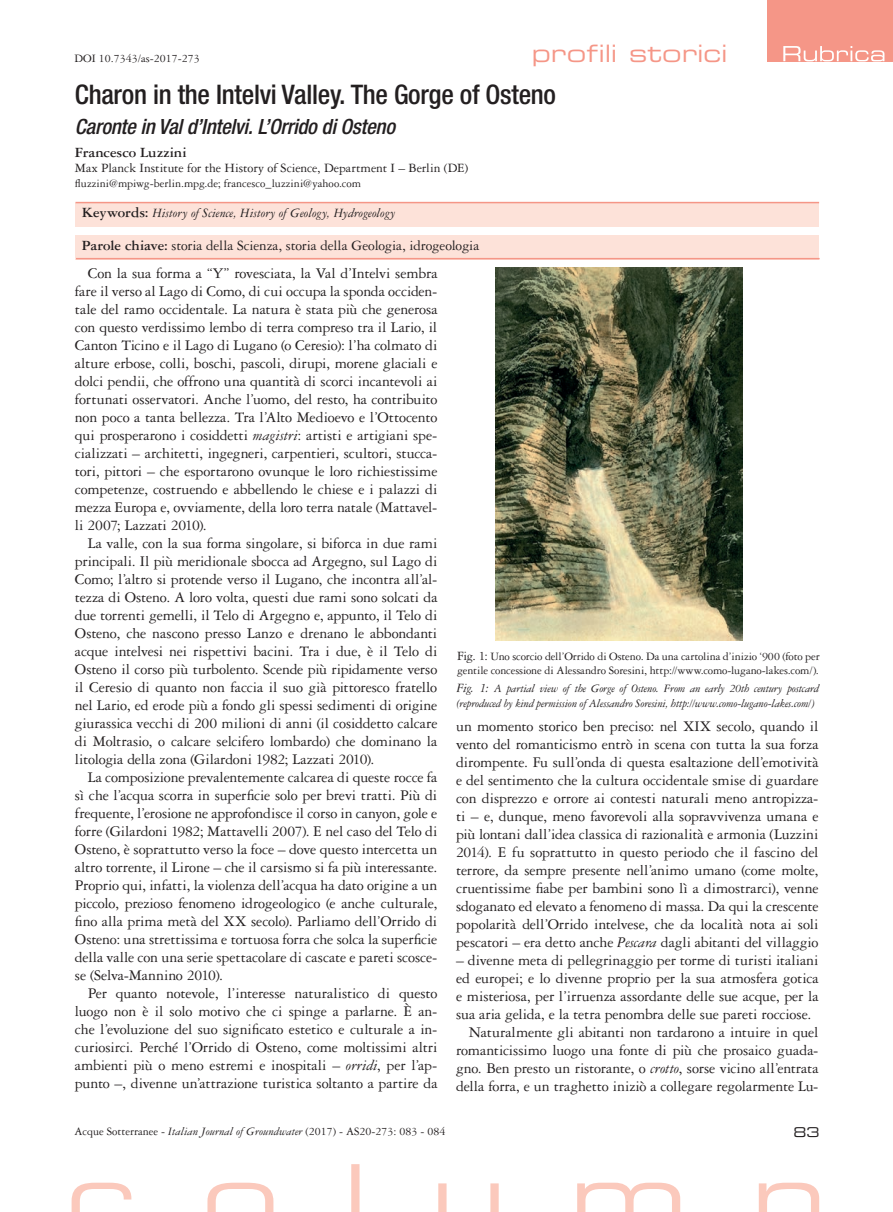
<style>
.page{position:relative;width:893px;height:1212px;background:#fff}
.page>*{position:absolute;margin:0;border:0;box-sizing:border-box;transform-origin:0 0}
.t1{font:500 condensed 27px "Helvetica Neue LT Std";letter-spacing:-.01em;color:#231f20}
.t2{font:24px "Eurostile LT Std Ex 2";color:#f59687}
.t3{font:italic 500 condensed 21px "Helvetica Neue LT Std";letter-spacing:-.015em;color:#231f20}
.t4{font:15.75px/18px "Garamond 3 LT Std";letter-spacing:-.005em;color:#231f20;text-align:justify}
.t5{font:15px "Garamond 3 LT Std";letter-spacing:-.01em;color:#231f20}
.t6{font:700 15px "Garamond 3 LT Std";letter-spacing:-.01em;color:#231f20}
.t7{font:13.5px "Garamond 3 LT Std";letter-spacing:-.005em;color:#231f20}
.t8{font:italic 13.5px "Garamond 3 LT Std";color:#231f20}
.t9{font:13.5px "Eurostile LT Std Ex 2";color:#231f20}
.t10{font:12px/14.4px "Garamond 3 LT Std";letter-spacing:-.005em;color:#231f20}
.t11{font:italic 12px/14.4px "Garamond 3 LT Std";letter-spacing:-.015em;color:#231f20}
.s1{font-weight:700;font-style:normal;font-size:15px}
.s2{font-weight:700}
.s3{font-style:italic}
.s4{font-size:13.5px}
</style>
<div class="page">
<svg style="left:72px;top:1164px;width:747px;height:48px"></svg>
<img style="left:496px;top:268px;width:246px;height:373px">
<div style="left:767px;top:0;width:126px;height:62px;background:#f59687"></div>
<svg style="left:783px;top:46px;width:101px;height:15px"></svg>
<div style="left:75px;top:235px;width:744px;height:24px;background:#fde2d9"></div>
<div style="left:75px;top:203px;width:744px;height:23px;background:#fde2d9"></div>
<hr style="left:75px;top:202px;width:744px;height:1px;background:#f59687">
<hr style="left:76px;top:258px;width:744px;height:1px;background:#f59687">
<p class="t10" style="left:74px;top:51px;width:127px">DOI 10.7343/as-2017-273</p>
<h2 class="t2" style="left:532px;top:37px;width:197px">profili storici</h2>
<h1 class="t1" style="left:75px;top:79px;width:483px">Charon in the Intelvi Valley. The Gorge of Osteno</h1>
<h3 class="t3" style="left:75px;top:114px;width:322px">Caronte in Val d’Intelvi. L’Orrido di Osteno</h3>
<p class="t6" style="left:75px;top:144px;width:113px">Francesco Luzzini</p>
<p class="t7" style="left:75px;top:161px;width:395px">Max Planck Institute for the History of Science, Department I – Berlin (DE)</p>
<p class="t10" style="left:75px;top:177px;width:288px">fluzzini@mpiwg-berlin.mpg.de; francesco_luzzini@yahoo.com</p>
<p class="t8" style="left:82px;top:206px;width:315px"><span class="s1">Keywords:</span> History of Science, History of Geology, Hydrogeology</p>
<p class="t5" style="left:82px;top:237px;width:399px"><span class="s2">Parole chiave:</span> storia della Scienza, storia della Geologia, idrogeologia</p>
<p class="t4" style="left:75px;top:264px;width:364px;text-indent:13px">Con la sua forma a “Y” rovesciata, la Val d’Intelvi sembra fare il verso al Lago di Como, di cui occupa la sponda occiden&shy;tale del ramo occidentale. La natura è stata più che generosa con questo verdissimo lembo di terra compreso tra il Lario, il Canton Ticino e il Lago di Lugano (o Ceresio): l’ha colmato di alture erbose, colli, boschi, pascoli, dirupi, morene glaciali e dolci pendii, che offrono una quantità di scorci incantevoli ai fortunati osservatori. Anche l’uomo, del resto, ha contribuito non poco a tanta bellezza. Tra l’Alto Medioevo e l’Ottocento qui prosperarono i cosiddetti <span class="s3">magistri</span>: artisti e artigiani spe&shy;cializzati – architetti, ingegneri, carpentieri, scultori, stucca&shy;tori, pittori – che esportarono ovunque le loro richiestissime competenze, costruendo e abbellendo le chiese e i palazzi di mezza Europa e, ovviamente, della loro terra natale (Mattavel&shy;li 2007; Lazzati 2010).</p>
<p class="t4" style="left:75px;top:534px;width:364px;text-indent:13px">La valle, con la sua forma singolare, si biforca in due rami principali. Il più meridionale sbocca ad Argegno, sul Lago di Como; l’altro si protende verso il Lugano, che incontra all’al&shy;tezza di Osteno. A loro volta, questi due rami sono solcati da due torrenti gemelli, il Telo di Argegno e, appunto, il Telo di Osteno, che nascono presso Lanzo e drenano le abbondanti acque intelvesi nei rispettivi bacini. Tra i due, è il Telo di Osteno il corso più turbolento. Scende più ripidamente verso il Ceresio di quanto non faccia il suo già pittoresco fratello nel Lario, ed erode più a fondo gli spessi sedimenti di origine giurassica vecchi di 200 milioni di anni (il cosiddetto calcare di Moltrasio, o calcare selcifero lombardo) che dominano la litologia della zona (Gilardoni 1982; Lazzati 2010).</p>
<p class="t4" style="left:75px;top:768px;width:364px;text-indent:13px">La composizione prevalentemente calcarea di queste rocce fa sì che l’acqua scorra in superficie solo per brevi tratti. Più di frequente, l’erosione ne approfondisce il corso in canyon, gole e forre (Gilardoni 1982; Mattavelli 2007). E nel caso del Telo di Osteno, è soprattutto verso la foce – dove questo intercetta un altro torrente, il Lirone – che il carsismo si fa più interessante.<br>Proprio qui, infatti, la violenza dell’acqua ha dato origine a un piccolo, prezioso fenomeno idrogeologico (e anche culturale, fino alla prima metà del XX secolo). Parliamo dell’Orrido di Osteno: una strettissima e tortuosa forra che solca la superficie della valle con una serie spettacolare di cascate e pareti scosce&shy;se (Selva-Mannino 2010).</p>
<p class="t4" style="left:75px;top:984px;width:364px;text-indent:13px">Per quanto notevole, l’interesse naturalistico di questo luogo non è il solo motivo che ci spinge a parlarne. È an&shy;che l’evoluzione del suo significato estetico e culturale a in&shy;curiosirci. Perché l’Orrido di Osteno, come moltissimi altri ambienti più o meno estremi e inospitali – <span class="s3">orridi</span>, per l’ap&shy;punto –, divenne un’attrazione turistica soltanto a partire da</p>
<p class="t10" style="left:457px;top:649px;width:364px"><span class="s4">Fig. 1:</span> Uno scorcio dell’Orrido di Osteno. Da una cartolina d’inizio ‘900 (foto per gentile concessione di Alessandro Soresini, http://www.como-lugano-lakes.com/).</p>
<p class="t11" style="left:457px;top:681px;width:364px"><span class="s4">Fig. 1:</span> A partial view of the Gorge of Osteno. From an early 20th century postcard (reproduced by kind permission of Alessandro Soresini, http://www.como-lugano-lakes.com/)</p>
<p class="t4" style="left:456px;top:717px;width:364px">un momento storico ben preciso: nel XIX secolo, quando il vento del romanticismo entrò in scena con tutta la sua forza dirompente. Fu sull’onda di questa esaltazione dell’emotività e del sentimento che la cultura occidentale smise di guardare con disprezzo e orrore ai contesti naturali meno antropizza&shy;ti – e, dunque, meno favorevoli alla sopravvivenza umana e più lontani dall’idea classica di razionalità e armonia (Luzzini 2014). E fu soprattutto in questo periodo che il fascino del terrore, da sempre presente nell’animo umano (come molte, cruentissime fiabe per bambini sono lì a dimostrarci), venne sdoganato ed elevato a fenomeno di massa. Da qui la crescente popolarità dell’Orrido intelvese, che da località nota ai soli pescatori – era detto anche <span class="s3">Pescara</span> dagli abitanti del villaggio</p>
<p class="t4" style="left:456px;top:951px;width:364px">– divenne meta di pellegrinaggio per torme di turisti italiani</p>
<p class="t4" style="left:456px;top:969px;width:364px">ed europei; e lo divenne proprio per la sua atmosfera gotica</p>
<p class="t4" style="left:456px;top:987px;width:364px">e misteriosa, per l’irruenza assordante delle sue acque, per la</p>
<p class="t4" style="left:456px;top:1005px;width:357px">sua aria gelida, e la tetra penombra delle sue pareti rocciose.</p>
<p class="t4" style="left:469px;top:1023px;width:351px">Naturalmente gli abitanti non tardarono a intuire in quel</p>
<p class="t4" style="left:456px;top:1041px;width:364px">romanticissimo luogo una fonte di più che prosaico guada-</p>
<p class="t4" style="left:456px;top:1059px;width:364px">gno. Ben presto un ristorante, o <span class="s3">crotto</span>, sorse vicino all’entrata</p>
<p class="t4" style="left:456px;top:1077px;width:364px">della forra, e un traghetto iniziò a collegare regolarmente Lu-</p>
<p class="t10" style="left:74px;top:1124px;width:372px">Acque Sotterranee - <span class="s3">Italian Journal of Groundwater</span> (2017) - AS20-273: 083 - 084</p>
<p class="t9" style="left:794px;top:1123px;width:28px">83</p>
</div>
